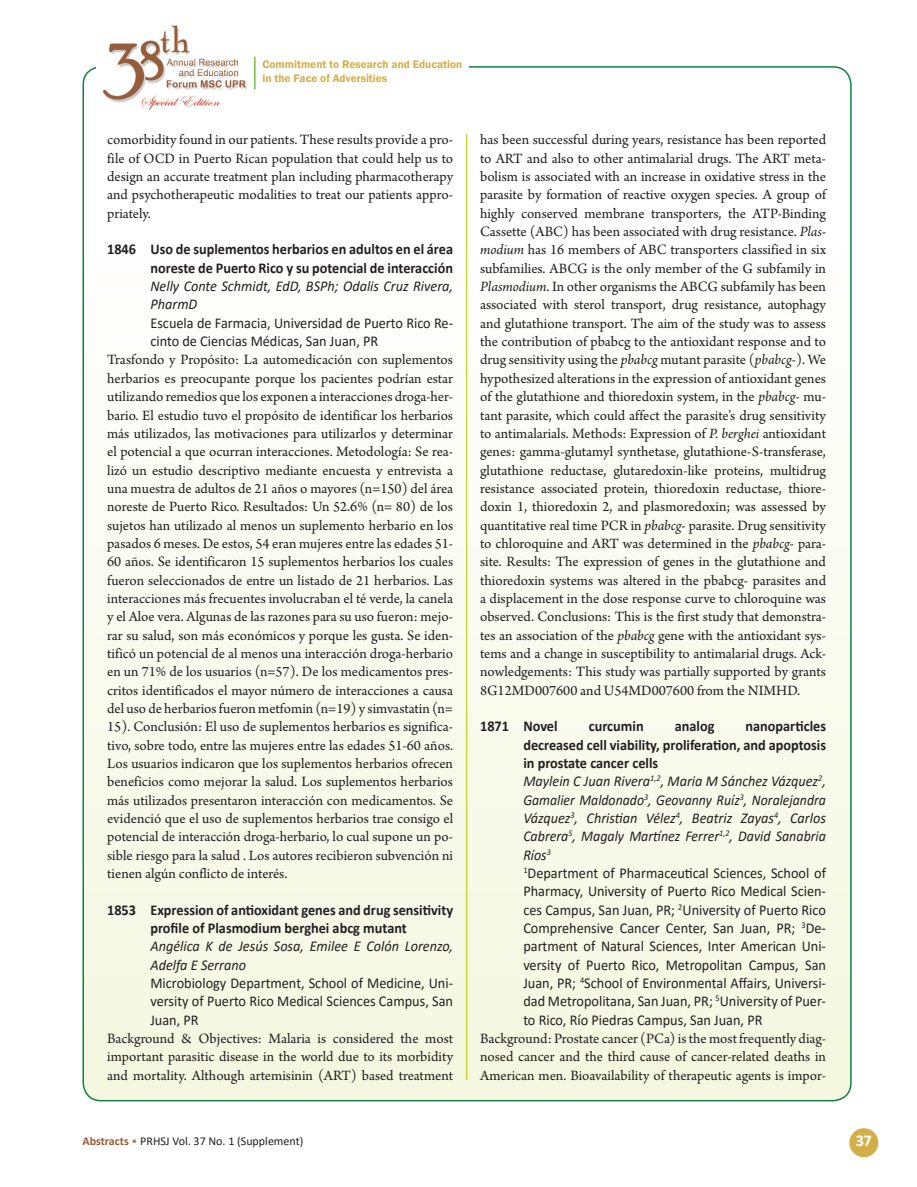
<style>
.page{position:relative;width:917px;height:1187px;background:#fff}
.page>*{position:absolute;margin:0;border:0;box-sizing:border-box;transform-origin:0 0}
.t1{font:700 16.5px "Calibri";color:#fff}
.t2{font:15px/18.3px "Arno Pro";color:#231f20;text-align:justify}
.t3{font:15px/18.3px "Calibri";color:#231f20;scale:.95 1}
.t4{font:700 15px/18.3px "Calibri";color:#231f20;text-align:right;scale:.95 1}
.t5{font:italic 15px/18.3px "Calibri";color:#231f20;scale:.95 1}
.t6{font:12px "Calibri";color:#231f20}
.t7{font:600 11.25px/13.5px "Franklin Gothic";color:#d3af4a}
.s1{font-style:italic}
.s2{font-weight:700}
.s3{font-weight:700;color:#955e3b}
.s4{color:#ae8365}
</style>
<div class="page">
<div style="left:83px;top:67px;width:767px;height:1033px;background:linear-gradient(to bottom,#fff,#f4f8e0);border-radius:18px"></div>
<div style="left:96px;top:22px;width:170px;height:97px;background:#fff"></div>
<div style="left:849px;top:1127px;width:29px;height:29px;background:#d3af4a;border-radius:50%"></div>
<img style="left:102px;top:25px;width:145px;height:86px">
<hr style="left:465px;top:134px;width:2px;height:945px;background:#cad733">
<div style="left:262px;top:57px;width:206px;height:29px;background:#fff"></div>
<hr style="left:254px;top:57px;width:1px;height:32px;background:#7bc044">
<p class="t7" style="left:262px;top:58px;width:201px">Commitment to Research and Education in the Face of Adversities</p>
<p class="t2" style="left:107px;top:131px;width:347px">comorbidity found in our patients. These results provide a pro&shy;file of OCD in Puerto Rican population that could help us to design an accurate treatment plan including pharmacotherapy and psychotherapeutic modalities to treat our patients appro&shy;priately.</p>
<p class="t4" style="left:107px;top:240px;width:365px">1846 Uso de suplementos herbarios en adultos en el área noreste de Puerto Rico y su potencial de interacción</p>
<p class="t5" style="left:150px;top:276px;width:320px">Nelly Conte Schmidt, EdD, BSPh; Odalis Cruz Rivera,<br>PharmD</p>
<p class="t3" style="left:150px;top:313px;width:320px">Escuela de Farmacia, Universidad de Puerto Rico Re&shy;cinto de Ciencias Médicas, San Juan, PR</p>
<p class="t2" style="left:107px;top:351px;width:347px">Trasfondo y Propósito: La automedicación con suplementos herbarios es preocupante porque los pacientes podrían estar utilizando remedios que los exponen a interacciones droga-her&shy;bario. El estudio tuvo el propósito de identificar los herbarios más utilizados, las motivaciones para utilizarlos y determinar el potencial a que ocurran interacciones. Metodología: Se rea&shy;lizó un estudio descriptivo mediante encuesta y entrevista a una muestra de adultos de 21 años o mayores (n=150) del área noreste de Puerto Rico. Resultados: Un 52.6% (n= 80) de los sujetos han utilizado al menos un suplemento herbario en los pasados 6 meses. De estos, 54 eran mujeres entre las edades 51- 60 años. Se identificaron 15 suplementos herbarios los cuales fueron seleccionados de entre un listado de 21 herbarios. Las interacciones más frecuentes involucraban el té verde, la canela y el Aloe vera. Algunas de las razones para su uso fueron: mejo&shy;rar su salud, son más económicos y porque les gusta. Se iden&shy;tificó un potencial de al menos una interacción droga-herbario en un 71% de los usuarios (n=57). De los medicamentos pres&shy;critos identificados el mayor número de interacciones a causa del uso de herbarios fueron metfomin (n=19) y simvastatin (n= 15). Conclusión: El uso de suplementos herbarios es significa&shy;tivo, sobre todo, entre las mujeres entre las edades 51-60 años.<br>Los usuarios indicaron que los suplementos herbarios ofrecen beneficios como mejorar la salud. Los suplementos herbarios más utilizados presentaron interacción con medicamentos. Se evidenció que el uso de suplementos herbarios trae consigo el potencial de interacción droga-herbario, lo cual supone un po&shy;sible riesgo para la salud . Los autores recibieron subvención ni tienen algún conflicto de interés.</p>
<p class="t4" style="left:107px;top:899px;width:365px;text-align:center">1853 Expression of antioxidant genes and drug sensitivity profile of Plasmodium berghei abcg mutant</p>
<p class="t5" style="left:150px;top:936px;width:320px">Angélica K de Jesús Sosa, Emilee E Colón Lorenzo,<br>Adelfa E Serrano</p>
<p class="t3" style="left:150px;top:973px;width:320px;text-align:justify">Microbiology Department, School of Medicine, Uni&shy;versity of Puerto Rico Medical Sciences Campus, San Juan, PR</p>
<p class="t2" style="left:107px;top:1030px;width:347px">Background &amp; Objectives: Malaria is considered the most important parasitic disease in the world due to its morbidity and mortality. Although artemisinin (ART) based treatment</p>
<p class="t2" style="left:480px;top:131px;width:347px">has been successful during years, resistance has been reported to ART and also to other antimalarial drugs. The ART meta&shy;bolism is associated with an increase in oxidative stress in the parasite by formation of reactive oxygen species. A group of highly conserved membrane transporters, the ATP-Binding Cassette (ABC) has been associated with drug resistance. <span class="s1">Plas&shy;modium</span> has 16 members of ABC transporters classified in six subfamilies. ABCG is the only member of the G subfamily in <span class="s1">Plasmodium</span>. In other organisms the ABCG subfamily has been associated with sterol transport, drug resistance, autophagy and glutathione transport. The aim of the study was to assess the contribution of pbabcg to the antioxidant response and to drug sensitivity using the <span class="s1">pbabcg</span> mutant parasite (<span class="s1">pbabcg</span>-). We hypothesized alterations in the expression of antioxidant genes of the glutathione and thioredoxin system, in the <span class="s1">pbabcg</span>- mu&shy;tant parasite, which could affect the parasite’s drug sensitivity to antimalarials. Methods: Expression of <span class="s1">P. berghei</span> antioxidant genes: gamma-glutamyl synthetase, glutathione-S-transferase, glutathione reductase, glutaredoxin-like proteins, multidrug resistance associated protein, thioredoxin reductase, thiore&shy;doxin 1, thioredoxin 2, and plasmoredoxin; was assessed by quantitative real time PCR in <span class="s1">pbabcg</span>- parasite. Drug sensitivity to chloroquine and ART was determined in the <span class="s1">pbabcg</span>- para&shy;site. Results: The expression of genes in the glutathione and thioredoxin systems was altered in the pbabcg- parasites and a displacement in the dose response curve to chloroquine was observed. Conclusions: This is the first study that demonstra&shy;tes an association of the <span class="s1">pbabcg</span> gene with the antioxidant sys&shy;tems and a change in susceptibility to antimalarial drugs. Ack&shy;nowledgements: This study was partially supported by grants 8G12MD007600 and U54MD007600 from the NIMHD.</p>
<p class="t4" style="left:480px;top:716px;width:83px">1871 Novel</p>
<p class="t4" style="left:588px;top:716px;width:59px">curcumin</p>
<p class="t4" style="left:674px;top:716px;width:43px">analog</p>
<p class="t3" style="left:523px;top:716px;width:320px;text-indent:222px"><span class="s2">nanoparticles decreased cell viability, proliferation, and apoptosis in prostate cancer cells<br></span><span class="s1">Maylein C Juan Rivera</span><sup>1,2</sup><span class="s1">, Maria M Sánchez Vázquez</span><sup>2</sup><span class="s1">, Gamalier Maldonado</span><sup>3</sup><span class="s1">, Geovanny Ruíz</span><sup>3</sup><span class="s1">, Noralejandra Vázquez</span><sup>3</sup><span class="s1">, Christian Vélez</span><sup>4</sup><span class="s1">, Beatriz Zayas</span><sup>4</sup><span class="s1">, Carlos Cabrera</span><sup>5</sup><span class="s1">, Magaly Martínez Ferrer</span><sup>1,2</sup><span class="s1">, David Sanabria Ríos</span><sup>3<br></sup><sup>1</sup>Department of Pharmaceutical Sciences, School of Pharmacy, University of Puerto Rico Medical Scien&shy;ces Campus, San Juan, PR; <sup>2</sup>University of Puerto Rico Comprehensive Cancer Center, San Juan, PR; <sup>3</sup>De&shy;partment of Natural Sciences, Inter American Uni&shy;versity of Puerto Rico, Metropolitan Campus, San Juan, PR; <sup>4</sup>School of Environmental Affairs, Universi&shy;dad Metropolitana, San Juan, PR; <sup>5</sup>University of Puer&shy;to Rico, Río Piedras Campus, San Juan, PR</p>
<p class="t2" style="left:480px;top:1030px;width:347px">Background: Prostate cancer (PCa) is the most frequently diag&shy;nosed cancer and the third cause of cancer-related deaths in American men. Bioavailability of therapeutic agents is impor-</p>
<p class="t6" style="left:82px;top:1132px;width:222px"><span class="s3">Abstracts</span> <span class="s4">•</span> PRHSJ Vol. 37 No. 1 (Supplement)</p>
<p class="t1" style="left:855px;top:1129px;width:18px">37</p>
</div>
